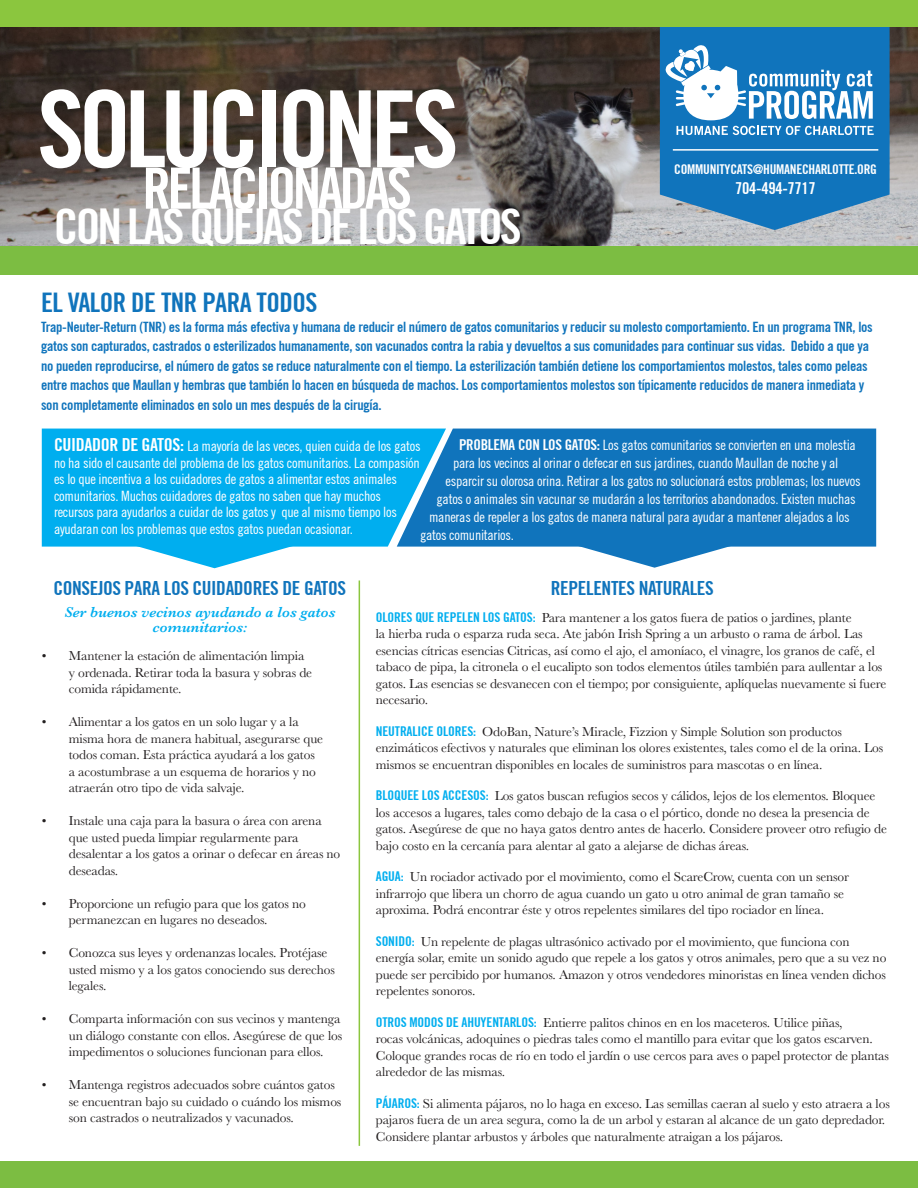
<style>
.page{position:relative;width:918px;height:1188px;background:#fff}
.page>*{position:absolute;margin:0;border:0;box-sizing:border-box;transform-origin:0 0}
.t1{font:700 condensed 106.5px "Trade Gothic No.20";letter-spacing:-.06em;color:#fff}
.t2{font:700 condensed 57px "Trade Gothic No.20";letter-spacing:-.06em;color:#fff}
.t3{font:700 condensed 49.5px "Trade Gothic No.20";letter-spacing:-.06em;color:#fff}
.t4{font:700 condensed 27px "Trade Gothic No.20";letter-spacing:-.02em;color:#1074bc}
.t5{font:700 condensed 19.5px "Trade Gothic No.20";letter-spacing:-.02em;color:#1074bc}
.t6{font:700 condensed 16.5px "Trade Gothic No.20";letter-spacing:-.02em;color:#fff}
.t7{font:italic 600 15px/15px "Baskerville";color:#00aeef;text-align:center}
.t8{font:condensed 14.25px/16.5px "Trade Gothic No.18";letter-spacing:-.02em;color:#fff}
.t9{font:700 condensed 14.25px/19.5px "Trade Gothic No.20";letter-spacing:-.02em;color:#1074bc}
.t10{font:13.5px/16.5px "Baskerville";letter-spacing:-.01em;color:#231f20}
.t11{font:700 condensed 13.5px "Trade Gothic No.20";letter-spacing:-.02em;color:#fff}
.s1{font-family:"Trade Gothic No.20";font-weight:700;font-size:18px}
.s2{font-family:"Trade Gothic No.20";font-weight:700;font-size:15px}
.s3{font-family:"Trade Gothic No.20";font-weight:700;font-stretch:condensed;color:#00aeef}
</style>
<div class="page">
<svg style="left:140px;top:547px;width:149px;height:21px"></svg>
<svg style="left:582px;top:547px;width:145px;height:21px"></svg>
<div style="left:446px;top:429px;width:430px;height:118px;background:#1074bc"></div>
<img style="left:0;top:27px;width:918px;height:219px">
<svg style="left:660px;top:27px;width:230px;height:203px;background:#297fbd"></svg>
<div style="left:0;top:246px;width:918px;height:29px;background:#7cbd42"></div>
<div style="left:0;top:0;width:918px;height:27px;background:#8bc63e"></div>
<svg style="left:42px;top:429px;width:404px;height:118px;background:#06acec"></svg>
<div style="left:0;top:1161px;width:918px;height:27px;background:#7cbd42"></div>
<hr style="left:359px;top:580px;width:1px;height:566px;background:#8bc63e">
<svg style="left:677px;top:126px;width:197px;height:9px"></svg>
<svg style="left:665px;top:45px;width:208px;height:75px"></svg>
<hr style="left:673px;top:149px;width:205px;height:2px;background:#fff">
<p class="t1" style="left:37px;top:65px;width:423px">SOLUCIONES</p>
<p class="t2" style="left:142px;top:154px;width:271px">RELACIONADAS</p>
<p class="t3" style="left:54px;top:197px;width:469px">CON LAS QUEJAS DE LOS GATOS</p>
<p class="t11" style="left:674px;top:161px;width:204px">COMMUNITYCATS@HUMANECHARLOTTE.ORG</p>
<p class="t6" style="left:735px;top:178px;width:82px">704-494-7717</p>
<p class="t4" style="left:41px;top:286px;width:278px">EL VALOR DE TNR PARA TODOS</p>
<p class="t9" style="left:41px;top:317px;width:833px">Trap-Neuter-Return (TNR) es la forma más efectiva y humana de reducir el número de gatos comunitarios y reducir su molesto comportamiento. En un programa TNR, los gatos son capturados, castrados o esterilizados humanamente, son vacunados contra la rabia y devueltos a sus comunidades para continuar sus vidas. Debido a que ya no pueden reproducirse, el número de gatos se reduce naturalmente con el tiempo. La esterilización también detiene los comportamientos molestos, tales como peleas entre machos que Maullan y hembras que también lo hacen en búsqueda de machos. Los comportamientos molestos son típicamente reducidos de manera inmediata y son completamente eliminados en solo un mes después de la cirugía.</p>
<p class="t8" style="left:54px;top:438px;width:368px"><span class="s1">CUIDADOR DE GATOS:</span> La mayoría de las veces, quien cuida de los gatos no ha sido el causante del problema de los gatos comunitarios. La compasión es lo que incentiva a los cuidadores de gatos a alimentar estos animales comunitarios. Muchos cuidadores de gatos no saben que hay muchos recursos para ayudarlos a cuidar de los gatos y que al mismo tiempo los ayudaran con los problemas que estos gatos puedan ocasionar.</p>
<p class="t8" style="left:459px;top:436px;width:398px"><span class="s2">PROBLEMA CON LOS GATOS:</span> Los gatos comunitarios se convierten en una molestia</p>
<p class="t8" style="left:453px;top:454px;width:387px">para los vecinos al orinar o defecar en sus jardines, cuando Maullan de noche y al</p>
<p class="t8" style="left:446px;top:472px;width:416px">esparcir su olorosa orina. Retirar a los gatos no solucionará estos problemas; los nuevos</p>
<p class="t8" style="left:437px;top:490px;width:421px">gatos o animales sin vacunar se mudarán a los territorios abandonados. Existen muchas</p>
<p class="t8" style="left:429px;top:508px;width:422px">maneras de repeler a los gatos de manera natural para ayudar a mantener alejados a los</p>
<p class="t8" style="left:420px;top:526px;width:95px">gatos comunitarios.</p>
<p class="t5" style="left:53px;top:576px;width:294px">CONSEJOS PARA LOS CUIDADORES DE GATOS</p>
<p class="t7" style="left:65px;top:605px;width:273px">Ser buenos vecinos ayudando a los gatos comunitarios:</p>
<p class="t10" style="left:69px;top:648px;width:245px;text-indent:-27px">• Mantener la estación de alimentación limpia y ordenada. Retirar toda la basura y sobras de comida rápidamente.</p>
<p class="t10" style="left:69px;top:714px;width:256px;text-indent:-27px">• Alimentar a los gatos en un solo lugar y a la misma hora de manera habitual, asegurarse que todos coman. Esta práctica ayudará a los gatos a acostumbrase a un esquema de horarios y no atraerán otro tipo de vida salvaje.</p>
<p class="t10" style="left:69px;top:813px;width:273px;text-indent:-27px">• Instale una caja para la basura o área con arena que usted pueda limpiar regularmente para desalentar a los gatos a orinar o defecar en áreas no deseadas.</p>
<p class="t10" style="left:69px;top:895px;width:239px;text-indent:-27px">• Proporcione un refugio para que los gatos no permanezcan en lugares no deseados.</p>
<p class="t10" style="left:69px;top:945px;width:268px;text-indent:-27px">• Conozca sus leyes y ordenanzas locales. Protéjase usted mismo y a los gatos conociendo sus derechos legales.</p>
<p class="t10" style="left:69px;top:1011px;width:275px;text-indent:-27px">• Comparta información con sus vecinos y mantenga un diálogo constante con ellos. Asegúrese de que los impedimentos o soluciones funcionan para ellos.</p>
<p class="t10" style="left:69px;top:1077px;width:274px;text-indent:-27px">• Mantenga registros adecuados sobre cuántos gatos se encuentran bajo su cuidado o cuándo los mismos son castrados o neutralizados y vacunados.</p>
<p class="t5" style="left:551px;top:576px;width:164px">REPELENTES NATURALES</p>
<p class="t10" style="left:376px;top:609px;width:512px"><span class="s3">OLORES QUE REPELEN LOS GATOS:</span> Para mantener a los gatos fuera de patios o jardines, plante<br>la hierba ruda o esparza ruda seca. Ate jabón Irish Spring a un arbusto o rama de árbol. Las esencias cítricas esencias Citricas, así como el ajo, el amoníaco, el vinagre, los granos de café, el tabaco de pipa, la citronela o el eucalipto son todos elementos útiles también para aullentar a los gatos. Las esencias se desvanecen con el tiempo; por consiguiente, aplíquelas nuevamente si fuere necesario.</p>
<p class="t10" style="left:376px;top:723px;width:509px"><span class="s3">NEUTRALICE OLORES:</span> OdoBan, Nature’s Miracle, Fizzion y Simple Solution son productos enzimáticos efectivos y naturales que eliminan los olores existentes, tales como el de la orina. Los mismos se encuentran disponibles en locales de suministros para mascotas o en línea.</p>
<p class="t10" style="left:376px;top:788px;width:513px"><span class="s3">BLOQUEE LOS ACCESOS:</span> Los gatos buscan refugios secos y cálidos, lejos de los elementos. Bloquee los accesos a lugares, tales como debajo de la casa o el pórtico, donde no desea la presencia de gatos. Asegúrese de que no haya gatos dentro antes de hacerlo. Considere proveer otro refugio de bajo costo en la cercanía para alentar al gato a alejarse de dichas áreas.</p>
<p class="t10" style="left:376px;top:869px;width:475px"><span class="s3">AGUA:</span> Un rociador activado por el movimiento, como el ScareCrow, cuenta con un sensor infrarrojo que libera un chorro de agua cuando un gato u otro animal de gran tamaño se aproxima. Podrá encontrar éste y otros repelentes similares del tipo rociador en línea.</p>
<p class="t10" style="left:376px;top:933px;width:512px"><span class="s3">SONIDO:</span> Un repelente de plagas ultrasónico activado por el movimiento, que funciona con energía solar, emite un sonido agudo que repele a los gatos y otros animales, pero que a su vez no puede ser percibido por humanos. Amazon y otros vendedores minoristas en línea venden dichos repelentes sonoros.</p>
<p class="t10" style="left:376px;top:1014px;width:515px"><span class="s3">OTROS MODOS DE AHUYENTARLOS:</span> Entierre palitos chinos en en los maceteros. Utilice piñas,<br>rocas volcánicas, adoquines o piedras tales como el mantillo para evitar que los gatos escarven.<br>Coloque grandes rocas de río en todo el jardín o use cercos para aves o papel protector de plantas alrededor de las mismas.</p>
<p class="t10" style="left:376px;top:1095px;width:516px"><span class="s3">PÁJAROS:</span> Si alimenta pájaros, no lo haga en exceso. Las semillas caeran al suelo y esto atraera a los pajaros fuera de un area segura, como la de un arbol y estaran al alcance de un gato depredador.<br>Considere plantar arbustos y árboles que naturalmente atraigan a los pájaros.</p>
</div>
